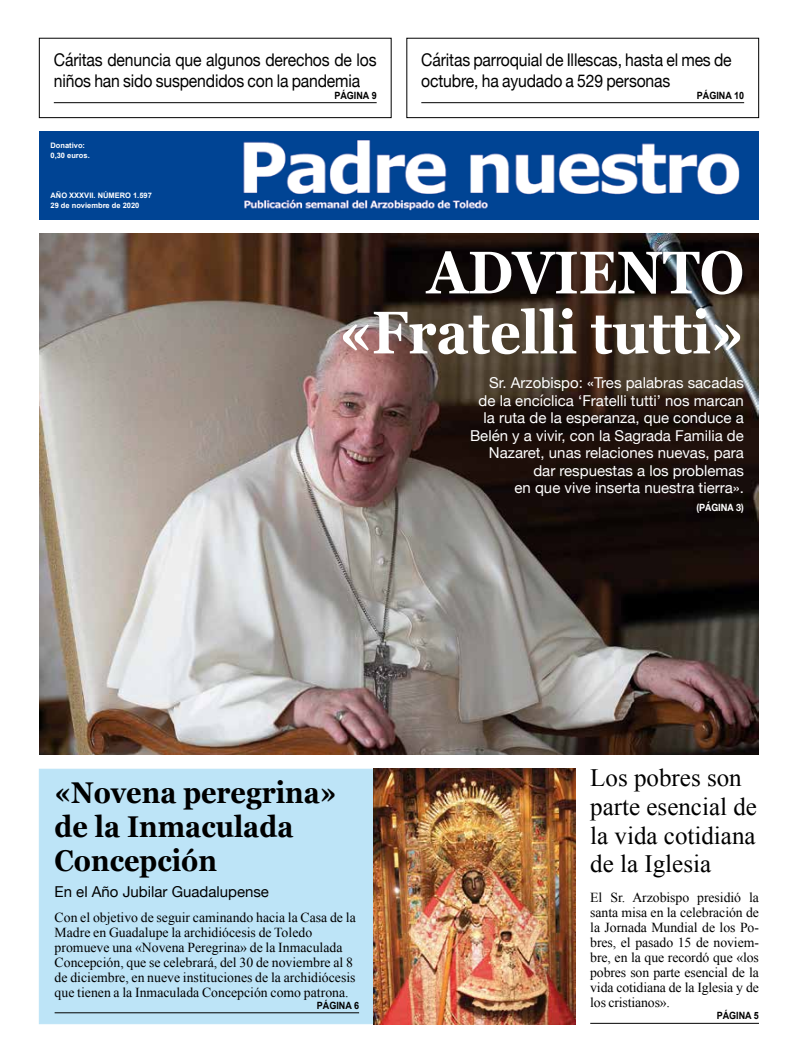
<style>
.page{position:relative;width:798px;height:1063px;background:#fff}
.page>*{position:absolute;margin:0;border:0;box-sizing:border-box;transform-origin:0 0}
.t1{font:700 60px/60px "Georgia";color:#fff;text-align:right;scale:.9 1}
.t2{font:700 30px/33.8px "Georgia";color:#000;scale:.9 1}
.t3{font:25px/28.8px "Times New Roman";color:#000}
.t4{font:17.5px/21px "Helvetica Neue";letter-spacing:-.01em;color:#000;scale:.9 1}
.t5{font:15px/17.5px "Helvetica Neue";color:#fff;text-align:right}
.t6{font:15px "Helvetica Neue";color:#000}
.t7{font:13.75px/15px "Times New Roman";color:#000}
.t8{font:700 10px "Arial";color:#000;scale:.9 1}
.t9{font:700 10px "Helvetica Neue";color:#fff;scale:.9 1}
.t10{font:700 7.5px/10px "Arial";color:#fff}
</style>
<div class="page">
<div style="left:39px;top:769px;width:536px;height:255px;background:#bde4f7"></div>
<img style="left:373px;top:769px;width:202px;height:255px">
<img style="left:39px;top:131px;width:719px;height:89px">
<hr style="left:421px;top:102px;width:322px;height:1px;background:#000">
<div style="left:406px;top:38px;width:352px;height:80px;border:1px solid #000"></div>
<hr style="left:54px;top:102px;width:322px;height:1px;background:#000">
<div style="left:39px;top:38px;width:352px;height:80px;border:1px solid #000"></div>
<img style="left:39px;top:234px;width:719px;height:521px">
<hr style="left:55px;top:1012px;width:304px;height:1px;background:#000">
<hr style="left:590px;top:1023px;width:168px;height:1px;background:#000">
<p class="t4" style="left:54px;top:50px;width:360px">Cáritas denuncia que algunos derechos de los niños han sido suspendidos con la pandemia</p>
<p class="t8" style="left:334px;top:89px;width:48px">PÁGINA 9</p>
<p class="t10" style="left:50px;top:141px;width:41px">Donativo:<br>0,30 euros.</p>
<p class="t10" style="left:50px;top:191px;width:103px">AÑO XXXVII. NÚMERO 1.597<br>29 de noviembre de 2020</p>
<p class="t4" style="left:421px;top:50px;width:346px">Cáritas parroquial de Illescas, hasta el mes de octubre, ha ayudado a 529 personas</p>
<p class="t8" style="left:696px;top:89px;width:54px">PÁGINA 10</p>
<h1 class="t1" style="left:339px;top:240px;width:451px">ADVIENTO «Fratelli tutti»</h1>
<p class="t5" style="left:470px;top:375px;width:275px">Sr. Arzobispo: «Tres palabras sacadas de la encíclica ‘Fratelli tutti’ nos marcan la ruta de la esperanza, que conduce a Belén y a vivir, con la Sagrada Familia de Nazaret, unas relaciones nuevas, para dar respuestas a los problemas<br>en que vive inserta nuestra tierra».</p>
<p class="t9" style="left:696px;top:499px;width:54px">(PÁGINA 3)</p>
<h2 class="t2" style="left:55px;top:774px;width:314px">«Novena peregrina» de la Inmaculada<br>Concepción</h2>
<p class="t6" style="left:55px;top:881px;width:216px">En el Año Jubilar Guadalupense</p>
<p class="t7" style="left:55px;top:910px;width:302px">Con el objetivo de seguir caminando hacia la Casa de la Madre en Guadalupe la archidiócesis de Toledo promueve una «Novena Peregrina» de la Inmaculada Concepción, que se celebrará, del 30 de noviembre al 8 de diciembre, en nueve instituciones de la archidiócesis que tienen a la Inmaculada Concepción como patrona.</p>
<p class="t8" style="left:317px;top:999px;width:48px">PÁGINA 6</p>
<h3 class="t3" style="left:590px;top:763px;width:168px">Los pobres son parte esencial de la vida cotidiana de la Iglesia</h3>
<p class="t7" style="left:590px;top:890px;width:170px;text-align:justify">El Sr. Arzobispo presidió la santa misa en la celebración de la Jornada Mundial de los Po&shy;bres, el pasado 15 de noviem&shy;bre, en la que recordó que «los pobres son parte esencial de la vida cotidiana de la Iglesia y de los cristianos».</p>
<p class="t8" style="left:716px;top:1009px;width:48px">PÁGINA 5</p>
</div>
